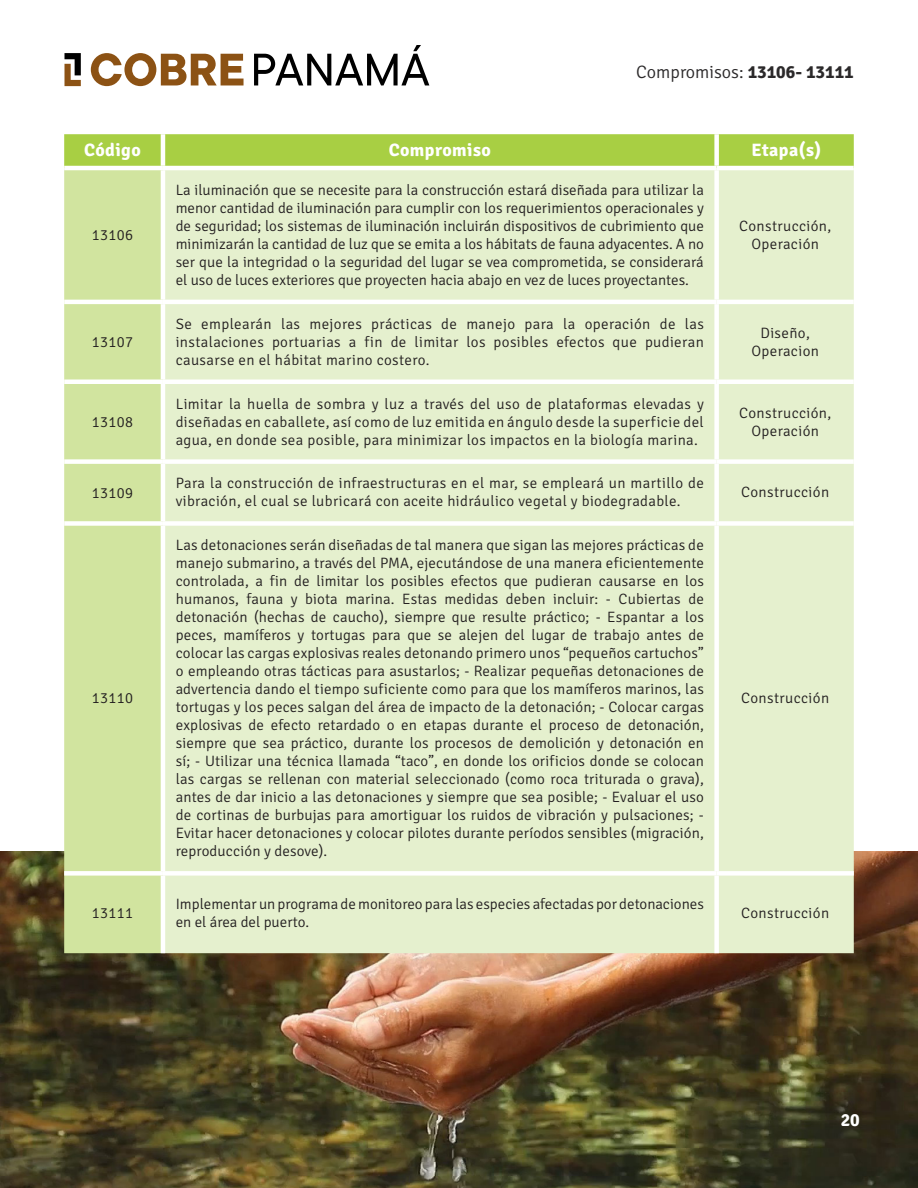
<style>
.page{position:relative;width:918px;height:1188px;background:#fff}
.page>*{position:absolute;margin:0;border:0;box-sizing:border-box;transform-origin:0 0}
.Body_Text{font:700 18px "Signika";letter-spacing:.025em;color:#fff}
.t1{font:300 18px "Signika";color:#2b292a}
.Body_Text-2{font:300 15px/18px "Signika";letter-spacing:.025em;color:#231f20;text-align:justify}
.Body_Text-3{font:300 15px/18px "Signika";color:#231f20}
.s1{font-weight:700}
</style>
<div class="page">
<img style="left:0;top:851px;width:918px;height:337px">
<div style="left:64px;top:134px;width:790px;height:32px;background:#a8cf43"></div>
<div style="left:64px;top:170px;width:97px;height:783px;background:#d1e49f"></div>
<div style="left:165px;top:170px;width:689px;height:783px;background:#e5f0ce"></div>
<hr style="left:161px;top:134px;width:4px;height:32px;background:#fff">
<div style="left:714px;top:134px;width:5px;height:32px;background:#fff"></div>
<div style="left:714px;top:170px;width:5px;height:130px;background:#fff"></div>
<hr style="left:64px;top:300px;width:99px;height:4px;background:#fff">
<hr style="left:163px;top:300px;width:554px;height:4px;background:#fff">
<hr style="left:717px;top:300px;width:137px;height:4px;background:#fff">
<div style="left:714px;top:304px;width:5px;height:75px;background:#fff"></div>
<div style="left:64px;top:379px;width:99px;height:5px;background:#fff"></div>
<div style="left:163px;top:379px;width:554px;height:5px;background:#fff"></div>
<div style="left:717px;top:379px;width:137px;height:5px;background:#fff"></div>
<div style="left:714px;top:384px;width:5px;height:75px;background:#fff"></div>
<div style="left:64px;top:459px;width:99px;height:5px;background:#fff"></div>
<div style="left:163px;top:459px;width:554px;height:5px;background:#fff"></div>
<div style="left:717px;top:459px;width:137px;height:5px;background:#fff"></div>
<div style="left:714px;top:464px;width:5px;height:57px;background:#fff"></div>
<div style="left:64px;top:521px;width:99px;height:5px;background:#fff"></div>
<div style="left:163px;top:521px;width:554px;height:5px;background:#fff"></div>
<hr style="left:161px;top:526px;width:4px;height:345px;background:#fff">
<div style="left:717px;top:521px;width:137px;height:5px;background:#fff"></div>
<div style="left:714px;top:526px;width:5px;height:345px;background:#fff"></div>
<div style="left:64px;top:871px;width:99px;height:5px;background:#fff"></div>
<div style="left:163px;top:871px;width:554px;height:5px;background:#fff"></div>
<hr style="left:161px;top:876px;width:4px;height:77px;background:#fff">
<div style="left:717px;top:871px;width:137px;height:5px;background:#fff"></div>
<div style="left:714px;top:876px;width:5px;height:77px;background:#fff"></div>
<svg style="left:91px;top:53px;width:153px;height:33px"></svg>
<svg style="left:254px;top:45px;width:175px;height:40px"></svg>
<svg style="left:64px;top:53px;width:17px;height:33px"></svg>
<p class="t1" style="left:636px;top:62px;width:219px">Compromisos: <span class="s1">13106- 13111</span></p>
<p class="Body_Text" style="left:84px;top:139px;width:58px">Código</p>
<p class="Body_Text" style="left:389px;top:139px;width:104px">Compromiso</p>
<p class="Body_Text" style="left:752px;top:139px;width:71px">Etapa(s)</p>
<p class="Body_Text-2" style="left:92px;top:226px;width:43px">13106</p>
<p class="Body_Text-2" style="left:92px;top:333px;width:43px">13107</p>
<p class="Body_Text-2" style="left:92px;top:413px;width:43px">13108</p>
<p class="Body_Text-2" style="left:176px;top:181px;width:530px">La iluminación que se necesite para la construcción estará diseñada para utilizar la menor cantidad de iluminación para cumplir con los requerimientos operacionales y de seguridad; los sistemas de iluminación incluirán dispositivos de cubrimiento que minimizarán la cantidad de luz que se emita a los hábitats de fauna adyacentes. A no ser que la integridad o la seguridad del lugar se vea comprometida, se considerará el uso de luces exteriores que proyecten hacia abajo en vez de luces proyectantes.</p>
<p class="Body_Text-2" style="left:739px;top:217px;width:94px;text-align:center">Construcción,<br>Operación</p>
<p class="Body_Text-2" style="left:176px;top:315px;width:530px">Se emplearán las mejores prácticas de manejo para la operación de las instalaciones portuarias a fin de limitar los posibles efectos que pudieran causarse en el hábitat marino costero.</p>
<p class="Body_Text-2" style="left:751px;top:324px;width:69px;text-align:center">Diseño,<br>Operacion</p>
<p class="Body_Text-2" style="left:176px;top:395px;width:530px">Limitar la huella de sombra y luz a través del uso de plataformas elevadas y diseñadas en caballete, así como de luz emitida en ángulo desde la superficie del agua, en donde sea posible, para minimizar los impactos en la biología marina.</p>
<p class="Body_Text-2" style="left:739px;top:404px;width:94px;text-align:center">Construcción,<br>Operación</p>
<p class="Body_Text-2" style="left:92px;top:484px;width:43px">13109</p>
<p class="Body_Text-2" style="left:176px;top:475px;width:530px">Para la construcción de infraestructuras en el mar, se empleará un martillo de vibración, el cual se lubricará con aceite hidráulico vegetal y biodegradable.</p>
<p class="Body_Text-2" style="left:741px;top:484px;width:89px">Construcción</p>
<p class="Body_Text-2" style="left:92px;top:690px;width:43px">13110</p>
<p class="Body_Text-2" style="left:176px;top:537px;width:530px">Las detonaciones serán diseñadas de tal manera que sigan las mejores prácticas de manejo submarino, a través del PMA, ejecutándose de una manera eficientemente controlada, a fin de limitar los posibles efectos que pudieran causarse en los humanos, fauna y biota marina. Estas medidas deben incluir: - Cubiertas de detonación (hechas de caucho), siempre que resulte práctico; - Espantar a los peces, mamíferos y tortugas para que se alejen del lugar de trabajo antes de colocar las cargas explosivas reales detonando primero unos “pequeños cartuchos” o empleando otras tácticas para asustarlos; - Realizar pequeñas detonaciones de advertencia dando el tiempo suficiente como para que los mamíferos marinos, las tortugas y los peces salgan del área de impacto de la detonación; - Colocar cargas explosivas de efecto retardado o en etapas durante el proceso de detonación, siempre que sea práctico, durante los procesos de demolición y detonación en sí; - Utilizar una técnica llamada “taco”, en donde los orificios donde se colocan las cargas se rellenan con material seleccionado (como roca triturada o grava), antes de dar inicio a las detonaciones y siempre que sea posible; - Evaluar el uso de cortinas de burbujas para amortiguar los ruidos de vibración y pulsaciones; - Evitar hacer detonaciones y colocar pilotes durante períodos sensibles (migración, reproducción y desove).</p>
<p class="Body_Text-2" style="left:741px;top:690px;width:89px">Construcción</p>
<p class="Body_Text-2" style="left:92px;top:904px;width:43px">13111</p>
<p class="Body_Text-3" style="left:176px;top:895px;width:530px">Implementar un programa de monitoreo para las especies afectadas por detonaciones en el área del puerto.</p>
<p class="Body_Text-2" style="left:741px;top:904px;width:89px">Construcción</p>
<p class="Body_Text" style="left:841px;top:1109px;width:21px">20</p>
</div>
